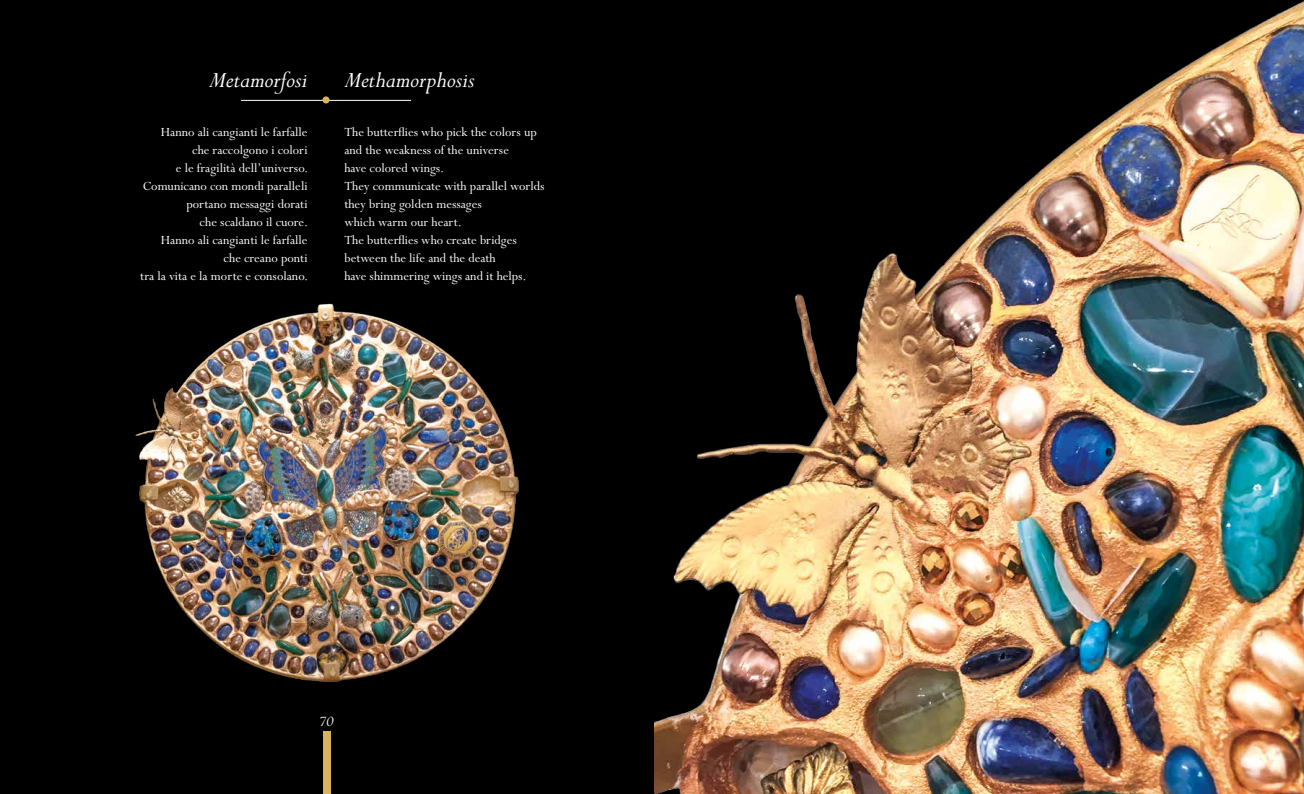
<style>
.page{position:relative;width:1304px;height:794px;background:#fff}
.page>*{position:absolute;margin:0;border:0;box-sizing:border-box;transform-origin:0 0}
.t1{font:italic 25px "Perpetua Std";color:#fff}
.t2{font:italic 16px "Perpetua Std";color:#fff}
.t3{font:14px/18px "Perpetua Std";color:#fff;text-align:right}
</style>
<div class="page">
<div style="left:0;top:0;width:652px;height:794px;background:#000"></div>
<div style="left:324px;top:731px;width:7px;height:63px;background:#d8b55d"></div>
<img style="left:135px;top:303px;width:384px;height:379px">
<img style="left:655px;top:0;width:649px;height:794px">
<hr style="left:241px;top:100px;width:170px;height:1px;background:#fff">
<div style="left:322px;top:96px;width:8px;height:7px;background:#d8b55d;border-radius:50%"></div>
<h1 class="t1" style="left:209px;top:67px;width:100px">Metamorfosi</h1>
<p class="t3" style="left:140px;top:124px;width:169px">Hanno ali cangianti le farfalle<br>che raccolgono i colori<br>e le fragilità dell’universo.<br>Comunicano con mondi paralleli portano messaggi dorati<br>che scaldano il cuore.<br>Hanno ali cangianti le farfalle<br>che creano ponti<br>tra la vita e la morte e consolano.</p>
<h1 class="t1" style="left:344px;top:67px;width:131px">Methamorphosis</h1>
<p class="t3" style="left:344px;top:124px;width:202px;text-align:left">The butterflies who pick the colors up and the weakness of the universe<br>have colored wings.<br>They communicate with parallel worlds they bring golden messages<br>which warm our heart.<br>The butterflies who create bridges between the life and the death<br>have shimmering wings and it helps.</p>
<p class="t2" style="left:319px;top:714px;width:16px">70</p>
</div>
